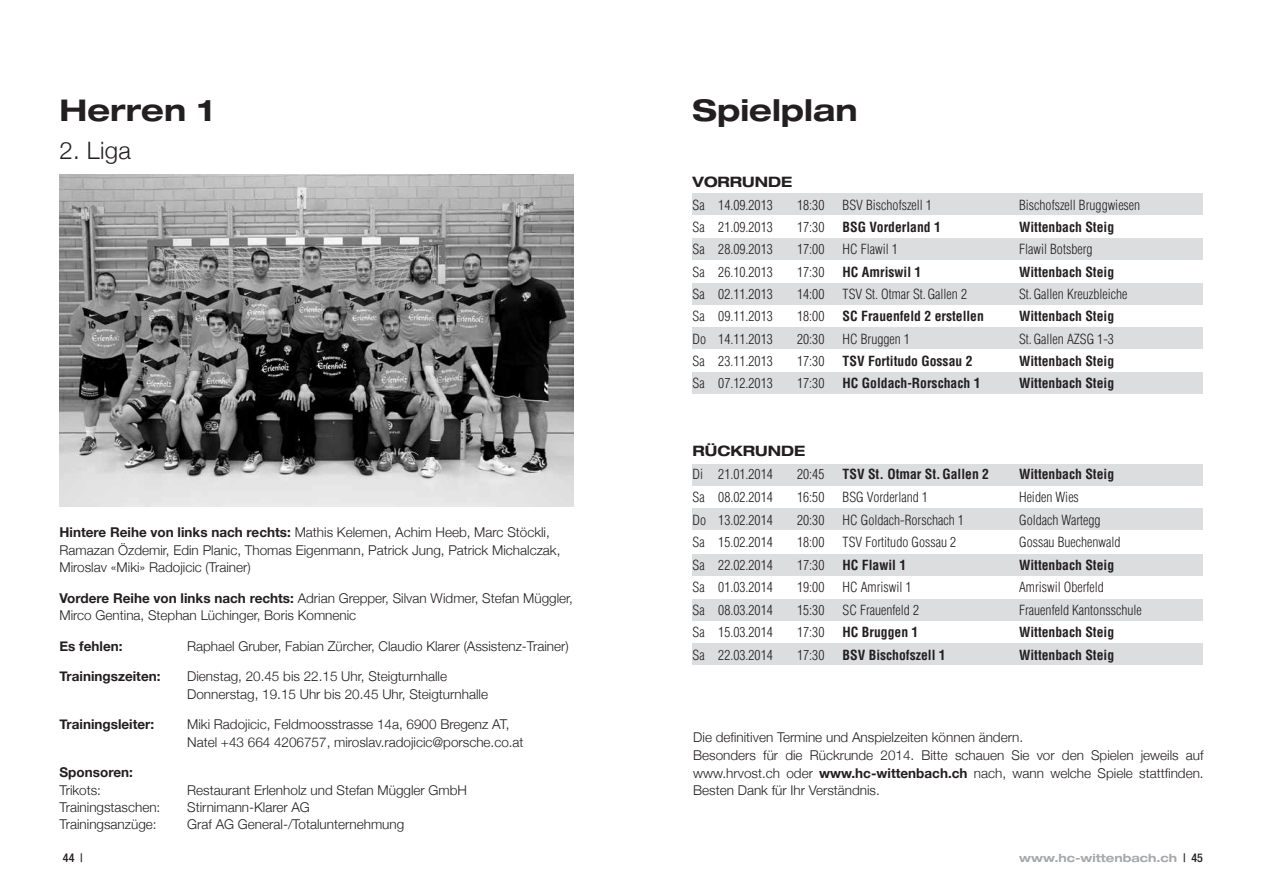
<style>
.page{position:relative;width:1266px;height:893px;background:#fff}
.page>*{position:absolute;margin:0;border:0;box-sizing:border-box;transform-origin:0 0}
.t1{font:700 expanded 30px "Helvetica Neue LT";color:#231f20}
.t2{font:300 24px "Helvetica Neue";color:#231f20}
.t3{font:700 expanded 14.4px "Helvetica Neue LT";color:#231f20}
.t4{font:300 condensed 13.65px "Helvetica LT Std";color:#231f20}
.t5{font:700 condensed 13.65px "Helvetica LT Std";color:#231f20}
.t6{font:300 13.5px/17.2px "Helvetica Neue";color:#231f20}
.t7{font:700 13.5px "Helvetica Neue";color:#231f20}
.t8{font:500 condensed 12px "Helvetica Neue LT";color:#231f20}
.t9{font:700 expanded 11.25px "Helvetica Neue LT";color:#a8a9ad}
.s1{font-weight:700}
.s2{font-weight:500;font-stretch:condensed;font-size:12px;color:#231f20}
</style>
<div class="page">
<div style="left:692px;top:464px;width:511px;height:21px;background:#dcdddf"></div>
<div style="left:692px;top:509px;width:511px;height:21px;background:#dcdddf"></div>
<div style="left:692px;top:554px;width:511px;height:21px;background:#dcdddf"></div>
<div style="left:692px;top:599px;width:511px;height:21px;background:#dcdddf"></div>
<div style="left:692px;top:644px;width:511px;height:21px;background:#dcdddf"></div>
<div style="left:692px;top:194px;width:510px;height:21px;background:#dcdddf"></div>
<div style="left:692px;top:238px;width:510px;height:22px;background:#dcdddf"></div>
<div style="left:692px;top:283px;width:510px;height:21px;background:#dcdddf"></div>
<div style="left:692px;top:328px;width:510px;height:21px;background:#dcdddf"></div>
<div style="left:692px;top:372px;width:510px;height:21px;background:#dcdddf"></div>
<img style="left:60px;top:175px;width:513px;height:332px">
<h1 class="t1" style="left:60px;top:92px;width:156px">Herren 1</h1>
<h2 class="t2" style="left:60px;top:131px;width:73px">2. Liga</h2>
<p class="t6" style="left:60px;top:523px;width:502px"><span class="s1">Hintere Reihe von links nach rechts:</span> Mathis Kelemen, Achim Heeb, Marc Stöckli,<br>Ramazan Özdemir, Edin Planic, Thomas Eigenmann, Patrick Jung, Patrick Michalczak,<br>Miroslav «Miki» Radojicic (Trainer)</p>
<p class="t6" style="left:60px;top:588px;width:515px"><span class="s1">Vordere Reihe von links nach rechts:</span> Adrian Grepper, Silvan Widmer, Stefan Müggler,<br>Mirco Gentina, Stephan Lüchinger, Boris Komnenic</p>
<p class="t7" style="left:60px;top:635px;width:64px">Es fehlen:</p>
<p class="t6" style="left:187px;top:636px;width:383px">Raphael Gruber, Fabian Zürcher, Claudio Klarer (Assistenz-Trainer)</p>
<p class="t7" style="left:60px;top:666px;width:102px">Trainingszeiten:</p>
<p class="t6" style="left:187px;top:667px;width:302px">Dienstag, 20.45 bis 22.15 Uhr, Steigturnhalle<br>Donnerstag, 19.15 Uhr bis 20.45 Uhr, Steigturnhalle</p>
<p class="t7" style="left:60px;top:714px;width:96px">Trainingsleiter:</p>
<p class="t6" style="left:187px;top:715px;width:338px">Miki Radojicic, Feldmoosstrasse 14a, 6900 Bregenz AT,<br>Natel +43 664 4206757, miroslav.radojicic@porsche.co.at</p>
<p class="t7" style="left:60px;top:762px;width:75px">Sponsoren:</p>
<p class="t6" style="left:60px;top:780px;width:43px">Trikots:</p>
<p class="t6" style="left:187px;top:780px;width:281px">Restaurant Erlenholz und Stefan Müggler GmbH</p>
<p class="t6" style="left:60px;top:798px;width:102px">Trainingstaschen:</p>
<p class="t6" style="left:187px;top:798px;width:124px">Stirnimann-Klarer AG</p>
<p class="t6" style="left:60px;top:815px;width:99px">Trainingsanzüge:</p>
<p class="t6" style="left:187px;top:815px;width:219px">Graf AG General-/Totalunternehmung</p>
<h1 class="t1" style="left:692px;top:92px;width:166px">Spielplan</h1>
<p class="t3" style="left:692px;top:173px;width:101px">VORRUNDE</p>
<p class="t4" style="left:692px;top:196px;width:82px">Sa 14.09.2013</p>
<p class="t4" style="left:797px;top:196px;width:29px">18:30</p>
<p class="t4" style="left:842px;top:196px;width:91px">BSV Bischofszell 1</p>
<p class="t4" style="left:1019px;top:196px;width:123px">Bischofszell Bruggwiesen</p>
<p class="t4" style="left:692px;top:219px;width:82px">Sa 21.09.2013</p>
<p class="t4" style="left:797px;top:219px;width:29px">17:30</p>
<p class="t5" style="left:842px;top:219px;width:100px">BSG Vorderland 1</p>
<p class="t5" style="left:1019px;top:219px;width:97px">Wittenbach Steig</p>
<p class="t4" style="left:692px;top:241px;width:82px">Sa 28.09.2013</p>
<p class="t4" style="left:797px;top:241px;width:29px">17:00</p>
<p class="t4" style="left:842px;top:241px;width:57px">HC Flawil 1</p>
<p class="t4" style="left:1019px;top:241px;width:75px">Flawil Botsberg</p>
<p class="t4" style="left:692px;top:263px;width:82px">Sa 26.10.2013</p>
<p class="t4" style="left:797px;top:263px;width:29px">17:30</p>
<p class="t5" style="left:842px;top:263px;width:80px">HC Amriswil 1</p>
<p class="t5" style="left:1019px;top:263px;width:97px">Wittenbach Steig</p>
<p class="t4" style="left:692px;top:286px;width:82px">Sa 02.11.2013</p>
<p class="t4" style="left:797px;top:286px;width:29px">14:00</p>
<p class="t4" style="left:842px;top:286px;width:126px">TSV St. Otmar St.Gallen 2</p>
<p class="t4" style="left:1019px;top:286px;width:110px">St.Gallen Kreuzbleiche</p>
<p class="t4" style="left:692px;top:308px;width:82px">Sa 09.11.2013</p>
<p class="t4" style="left:797px;top:308px;width:29px">18:00</p>
<p class="t5" style="left:842px;top:308px;width:143px">SC Frauenfeld 2 erstellen</p>
<p class="t5" style="left:1019px;top:308px;width:97px">Wittenbach Steig</p>
<p class="t4" style="left:692px;top:330px;width:82px">Do 14.11.2013</p>
<p class="t4" style="left:797px;top:330px;width:29px">20:30</p>
<p class="t4" style="left:842px;top:330px;width:69px">HC Bruggen 1</p>
<p class="t4" style="left:1019px;top:330px;width:96px">St.Gallen AZSG 1-3</p>
<p class="t4" style="left:692px;top:352px;width:82px">Sa 23.11.2013</p>
<p class="t4" style="left:797px;top:352px;width:29px">17:30</p>
<p class="t5" style="left:842px;top:352px;width:131px">TSV Fortitudo Gossau 2</p>
<p class="t5" style="left:1019px;top:352px;width:97px">Wittenbach Steig</p>
<p class="t4" style="left:692px;top:375px;width:82px">Sa 07.12.2013</p>
<p class="t4" style="left:797px;top:375px;width:29px">17:30</p>
<p class="t5" style="left:842px;top:375px;width:139px">HC Goldach-Rorschach 1</p>
<p class="t5" style="left:1019px;top:375px;width:97px">Wittenbach Steig</p>
<p class="t3" style="left:692px;top:442px;width:114px">RÜCKRUNDE</p>
<p class="t4" style="left:692px;top:466px;width:82px">Di 21.01.2014</p>
<p class="t4" style="left:797px;top:466px;width:29px">20:45</p>
<p class="t5" style="left:842px;top:466px;width:148px">TSV St. Otmar St.Gallen 2</p>
<p class="t5" style="left:1019px;top:466px;width:97px">Wittenbach Steig</p>
<p class="t4" style="left:692px;top:488px;width:82px">Sa 08.02.2014</p>
<p class="t4" style="left:797px;top:488px;width:29px">16:50</p>
<p class="t4" style="left:842px;top:488px;width:87px">BSG Vorderland 1</p>
<p class="t4" style="left:1019px;top:488px;width:61px">Heiden Wies</p>
<p class="t4" style="left:692px;top:511px;width:82px">Do 13.02.2014</p>
<p class="t4" style="left:797px;top:511px;width:29px">20:30</p>
<p class="t4" style="left:842px;top:511px;width:123px">HC Goldach-Rorschach 1</p>
<p class="t4" style="left:1019px;top:511px;width:83px">Goldach Wartegg</p>
<p class="t4" style="left:692px;top:534px;width:82px">Sa 15.02.2014</p>
<p class="t4" style="left:797px;top:534px;width:29px">18:00</p>
<p class="t4" style="left:842px;top:534px;width:115px">TSV Fortitudo Gossau 2</p>
<p class="t4" style="left:1019px;top:534px;width:103px">Gossau Buechenwald</p>
<p class="t4" style="left:692px;top:556px;width:82px">Sa 22.02.2014</p>
<p class="t4" style="left:797px;top:556px;width:29px">17:30</p>
<p class="t5" style="left:842px;top:556px;width:65px">HC Flawil 1</p>
<p class="t5" style="left:1019px;top:556px;width:97px">Wittenbach Steig</p>
<p class="t4" style="left:692px;top:579px;width:82px">Sa 01.03.2014</p>
<p class="t4" style="left:797px;top:579px;width:29px">19:00</p>
<p class="t4" style="left:842px;top:579px;width:70px">HC Amriswil 1</p>
<p class="t4" style="left:1019px;top:579px;width:86px">Amriswil Oberfeld</p>
<p class="t4" style="left:692px;top:601px;width:82px">Sa 08.03.2014</p>
<p class="t4" style="left:797px;top:601px;width:29px">15:30</p>
<p class="t4" style="left:842px;top:601px;width:78px">SC Frauenfeld 2</p>
<p class="t4" style="left:1019px;top:601px;width:124px">Frauenfeld Kantonsschule</p>
<p class="t4" style="left:692px;top:624px;width:82px">Sa 15.03.2014</p>
<p class="t4" style="left:797px;top:624px;width:29px">17:30</p>
<p class="t5" style="left:842px;top:624px;width:77px">HC Bruggen 1</p>
<p class="t5" style="left:1019px;top:624px;width:97px">Wittenbach Steig</p>
<p class="t4" style="left:692px;top:646px;width:82px">Sa 22.03.2014</p>
<p class="t4" style="left:797px;top:646px;width:29px">17:30</p>
<p class="t5" style="left:842px;top:646px;width:105px">BSV Bischofszell 1</p>
<p class="t5" style="left:1019px;top:646px;width:97px">Wittenbach Steig</p>
<p class="t6" style="left:693px;top:727px;width:512px;line-height:17.9px">Die definitiven Termine und Anspielzeiten können ändern.<br>Besonders für die Rückrunde 2014. Bitte schauen Sie vor den Spielen jeweils auf www.hrvost.ch oder <span class="s1">www.hc-wittenbach.ch</span> nach, wann welche Spiele stattfinden.<br>Besten Dank für Ihr Verständnis.</p>
<p class="t8" style="left:63px;top:851px;width:21px">44 |</p>
<p class="t9" style="left:1019px;top:851px;width:185px">www.hc-wittenbach.ch <span class="s2">| 45</span></p>
</div>
